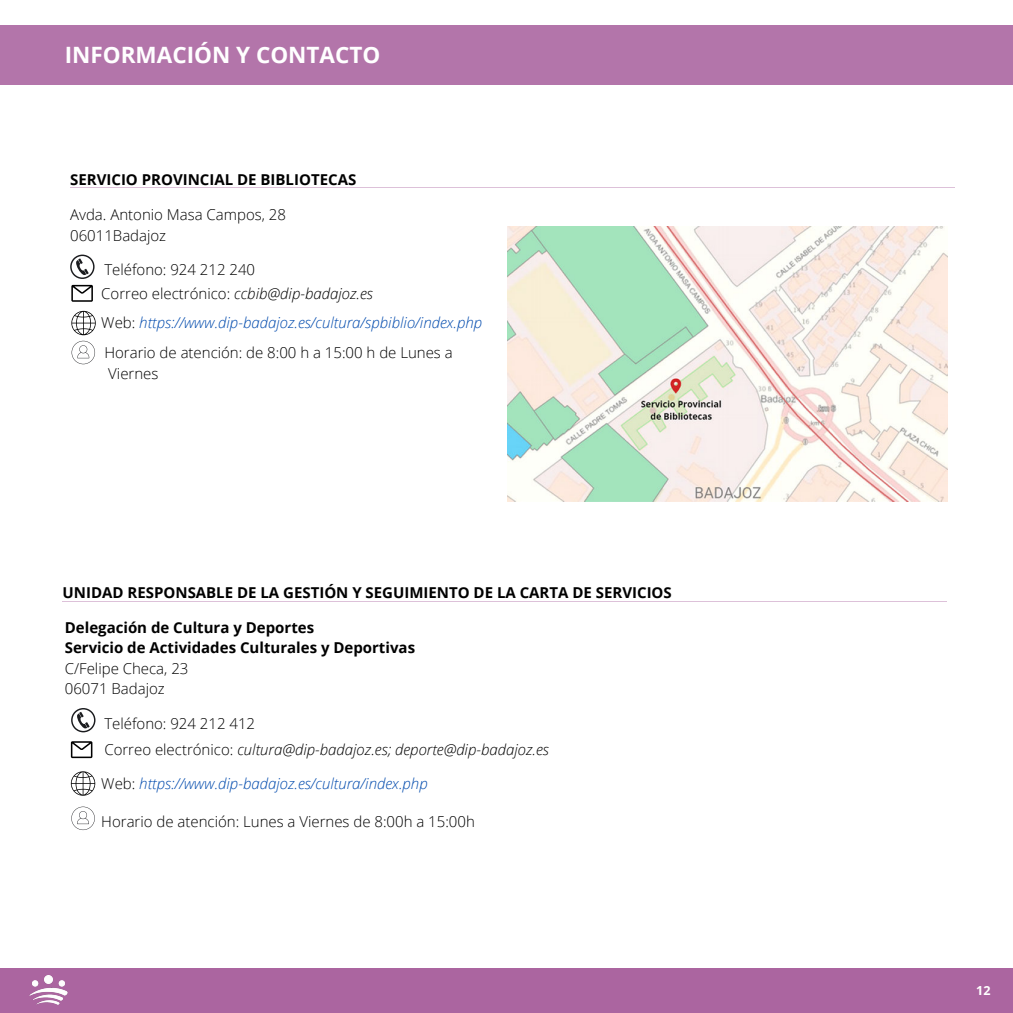
<style>
.page{position:relative;width:1013px;height:1013px;background:#fff}
.page>*{position:absolute;margin:0;border:0;box-sizing:border-box;transform-origin:0 0}
.t1{font:700 22.5px "Open Sans";color:#fff}
.t2{font:300 15px "Open Sans";color:#000}
.t3{font:700 15px "Open Sans";color:#000}
.t4{font:italic 300 15px "Open Sans";color:#004aad}
.t5{font:italic 300 15px "Open Sans";color:#000}
.t6{font:700 12.5px "Open Sans";color:#fff}
.s1{font-style:normal}
.s2{font-style:normal;color:#000}
</style>
<div class="page">
<div style="left:0;top:25px;width:1012px;height:59px;background:#b375aa"></div>
<div style="left:0;top:968px;width:1012px;height:44px;background:#ab65a0"></div>
<img style="left:29px;top:975px;width:39px;height:30px">
<hr style="left:70px;top:187px;width:884px;height:1px;background:#ab65a0">
<hr style="left:63px;top:601px;width:884px;height:1px;background:#ab65a0">
<svg style="left:70px;top:254px;width:25px;height:25px"></svg>
<svg style="left:71px;top:285px;width:22px;height:17px"></svg>
<svg style="left:71px;top:311px;width:25px;height:24px"></svg>
<svg style="left:72px;top:341px;width:23px;height:23px"></svg>
<svg style="left:71px;top:708px;width:24px;height:24px"></svg>
<svg style="left:71px;top:741px;width:21px;height:17px"></svg>
<svg style="left:71px;top:771px;width:24px;height:24px"></svg>
<svg style="left:71px;top:806px;width:24px;height:24px"></svg>
<img style="left:507px;top:227px;width:440px;height:274px">
<p class="t1" style="left:65px;top:39px;width:317px">INFORMACIÓN Y CONTACTO</p>
<p class="t3" style="left:70px;top:169px;width:287px">SERVICIO PROVINCIAL DE BIBLIOTECAS</p>
<p class="t2" style="left:70px;top:204px;width:217px">Avda. Antonio Masa Campos, 28</p>
<p class="t2" style="left:70px;top:225px;width:97px">06011Badajoz</p>
<p class="t2" style="left:104px;top:259px;width:152px">Teléfono: 924 212 240</p>
<p class="t5" style="left:101px;top:283px;width:273px"><span class="s1">Correo electrónico:</span> ccbib@dip-badajoz.es</p>
<p class="t4" style="left:101px;top:312px;width:382px"><span class="s2">Web:</span> https://www.dip-badajoz.es/cultura/spbiblio/index.php</p>
<p class="t2" style="left:104px;top:342px;width:350px">Horario de atención: de 8:00 h a 15:00 h de Lunes a</p>
<p class="t2" style="left:108px;top:363px;width:52px">Viernes</p>
<p class="t3" style="left:63px;top:582px;width:610px">UNIDAD RESPONSABLE DE LA GESTIÓN Y SEGUIMIENTO DE LA CARTA DE SERVICIOS</p>
<p class="t3" style="left:65px;top:616px;width:251px">Delegación de Cultura y Deportes</p>
<p class="t3" style="left:65px;top:637px;width:352px">Servicio de Actividades Culturales y Deportivas</p>
<p class="t2" style="left:65px;top:657px;width:125px">C/Felipe Checa, 23</p>
<p class="t2" style="left:65px;top:678px;width:101px">06071 Badajoz</p>
<p class="t2" style="left:104px;top:712px;width:152px">Teléfono: 924 212 412</p>
<p class="t5" style="left:104px;top:739px;width:446px"><span class="s1">Correo electrónico:</span> cultura@dip-badajoz.es; deporte@dip-badajoz.es</p>
<p class="t4" style="left:101px;top:773px;width:328px"><span class="s2">Web:</span> https://www.dip-badajoz.es/cultura/index.php</p>
<p class="t2" style="left:101px;top:811px;width:375px">Horario de atención: Lunes a Viernes de 8:00h a 15:00h</p>
<p class="t6" style="left:976px;top:981px;width:16px">12</p>
</div>
